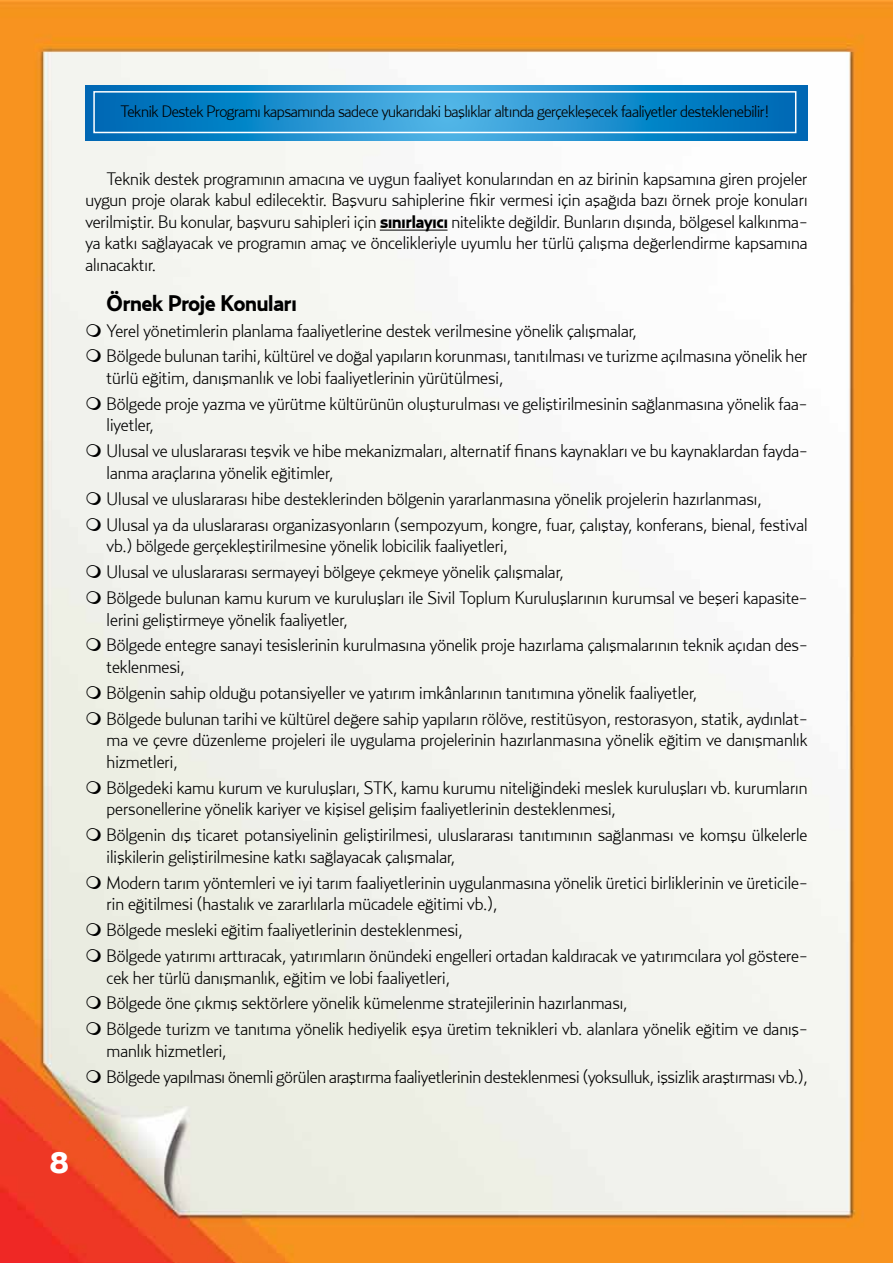
<style>
.page{position:relative;width:893px;height:1263px;background:#fff}
.page>*{position:absolute;margin:0;border:0;box-sizing:border-box;transform-origin:0 0}
.t1{font:900 30px "Relay";color:#fff}
.t2{font:700 22.5px "Relay";letter-spacing:-.04em;color:#000}
.t3{font:300 18px/25.8px "Relay";letter-spacing:-.04em;color:#000}
.t4{font:300 16.5px "Relay";letter-spacing:-.06em;color:#000}
.s1{font-weight:700}
</style>
<div class="page">
<img style="left:0;top:0;width:893px;height:1263px">
<hr style="left:380px;top:230px;width:68px;height:1px;background:#000">
<svg style="left:85px;top:85px;width:723px;height:55px;background:#1c8ccc"></svg>
<div style="left:93px;top:91px;width:703px;height:42px;border:2px solid #fff"></div>
<svg style="left:87px;top:323px;width:14px;height:13px"></svg>
<svg style="left:87px;top:349px;width:14px;height:13px"></svg>
<svg style="left:87px;top:397px;width:14px;height:13px"></svg>
<svg style="left:87px;top:444px;width:14px;height:13px"></svg>
<svg style="left:87px;top:491px;width:14px;height:14px"></svg>
<svg style="left:87px;top:517px;width:14px;height:14px"></svg>
<svg style="left:87px;top:565px;width:14px;height:13px"></svg>
<svg style="left:87px;top:591px;width:14px;height:13px"></svg>
<svg style="left:87px;top:638px;width:14px;height:13px"></svg>
<svg style="left:87px;top:686px;width:14px;height:13px"></svg>
<svg style="left:87px;top:711px;width:14px;height:14px"></svg>
<svg style="left:87px;top:780px;width:14px;height:14px"></svg>
<svg style="left:87px;top:828px;width:14px;height:13px"></svg>
<svg style="left:87px;top:875px;width:14px;height:14px"></svg>
<svg style="left:87px;top:923px;width:14px;height:13px"></svg>
<svg style="left:87px;top:949px;width:14px;height:13px"></svg>
<svg style="left:87px;top:996px;width:14px;height:13px"></svg>
<svg style="left:87px;top:1022px;width:14px;height:13px"></svg>
<svg style="left:87px;top:1069px;width:14px;height:14px"></svg>
<p class="t4" style="left:120px;top:102px;width:651px">Teknik Destek Programı kapsamında sadece yukarıdaki başlıklar altında gerçekleşecek faaliyetler desteklenebilir!</p>
<p class="t3" style="left:85px;top:167px;width:724px;line-height:21.6px;text-align:justify;text-indent:21px">Teknik destek programının amacına ve uygun faaliyet konularından en az birinin kapsamına giren projeler uygun proje olarak kabul edilecektir. Başvuru sahiplerine fikir vermesi için aşağıda bazı örnek proje konuları verilmiştir. Bu konular, başvuru sahipleri için <span class="s1">sınırlayıcı</span> nitelikte değildir. Bunların dışında, bölgesel kalkınma&shy;ya katkı sağlayacak ve programın amaç ve öncelikleriyle uyumlu her türlü çalışma değerlendirme kapsamına alınacaktır.</p>
<p class="t2" style="left:106px;top:289px;width:192px">Örnek Proje Konuları</p>
<p class="t3" style="left:106px;top:317px;width:703px">Yerel yönetimlerin planlama faaliyetlerine destek verilmesine yönelik çalışmalar,<br>Bölgede bulunan tarihi, kültürel ve doğal yapıların korunması, tanıtılması ve turizme açılmasına yönelik her</p>
<p class="t3" style="left:106px;top:364px;width:703px">türlü eğitim, danışmanlık ve lobi faaliyetlerinin yürütülmesi,<br>Bölgede proje yazma ve yürütme kültürünün oluşturulması ve geliştirilmesinin sağlanmasına yönelik faa-</p>
<p class="t3" style="left:106px;top:412px;width:703px">liyetler,<br>Ulusal ve uluslararası teşvik ve hibe mekanizmaları, alternatif finans kaynakları ve bu kaynaklardan fayda-</p>
<p class="t3" style="left:106px;top:459px;width:703px">lanma araçlarına yönelik eğitimler,<br>Ulusal ve uluslararası hibe desteklerinden bölgenin yararlanmasına yönelik projelerin hazırlanması,<br>Ulusal ya da uluslararası organizasyonların (sempozyum, kongre, fuar, çalıştay, konferans, bienal, festival</p>
<p class="t3" style="left:106px;top:533px;width:703px">vb.) bölgede gerçekleştirilmesine yönelik lobicilik faaliyetleri,<br>Ulusal ve uluslararası sermayeyi bölgeye çekmeye yönelik çalışmalar,<br>Bölgede bulunan kamu kurum ve kuruluşları ile Sivil Toplum Kuruluşlarının kurumsal ve beşeri kapasite-</p>
<p class="t3" style="left:106px;top:606px;width:703px">lerini geliştirmeye yönelik faaliyetler,<br>Bölgede entegre sanayi tesislerinin kurulmasına yönelik proje hazırlama çalışmalarının teknik açıdan des-</p>
<p class="t3" style="left:106px;top:653px;width:703px">teklenmesi,<br>Bölgenin sahip olduğu potansiyeller ve yatırım imkânlarının tanıtımına yönelik faaliyetler,<br>Bölgede bulunan tarihi ve kültürel değere sahip yapıların rölöve, restitüsyon, restorasyon, statik, aydınlat-</p>
<p class="t3" style="left:106px;top:729px;width:703px;line-height:21.6px">ma ve çevre düzenleme projeleri ile uygulama projelerinin hazırlanmasına yönelik eğitim ve danışmanlık hizmetleri,</p>
<p class="t3" style="left:106px;top:776px;width:703px;line-height:21.6px">Bölgedeki kamu kurum ve kuruluşları, STK, kamu kurumu niteliğindeki meslek kuruluşları vb. kurumların personellerine yönelik kariyer ve kişisel gelişim faaliyetlerinin desteklenmesi,</p>
<p class="t3" style="left:106px;top:824px;width:703px;line-height:21.6px">Bölgenin dış ticaret potansiyelinin geliştirilmesi, uluslararası tanıtımının sağlanması ve komşu ülkelerle ilişkilerin geliştirilmesine katkı sağlayacak çalışmalar,</p>
<p class="t3" style="left:106px;top:871px;width:703px;line-height:21.6px">Modern tarım yöntemleri ve iyi tarım faaliyetlerinin uygulanmasına yönelik üretici birliklerinin ve üreticile&shy;rin eğitilmesi (hastalık ve zararlılarla mücadele eğitimi vb.),</p>
<p class="t3" style="left:106px;top:916px;width:703px">Bölgede mesleki eğitim faaliyetlerinin desteklenmesi,<br>Bölgede yatırımı arttıracak, yatırımların önündeki engelleri ortadan kaldıracak ve yatırımcılara yol göstere-</p>
<p class="t3" style="left:106px;top:964px;width:703px">cek her türlü danışmanlık, eğitim ve lobi faaliyetleri,<br>Bölgede öne çıkmış sektörlere yönelik kümelenme stratejilerinin hazırlanması,<br>Bölgede turizm ve tanıtıma yönelik hediyelik eşya üretim teknikleri vb. alanlara yönelik eğitim ve danış-</p>
<p class="t3" style="left:106px;top:1037px;width:703px">manlık hizmetleri,<br>Bölgede yapılması önemli görülen araştırma faaliyetlerinin desteklenmesi (yoksulluk, işsizlik araştırması vb.),</p>
<h1 class="t1" style="left:50px;top:1144px;width:20px">8</h1>
</div>
